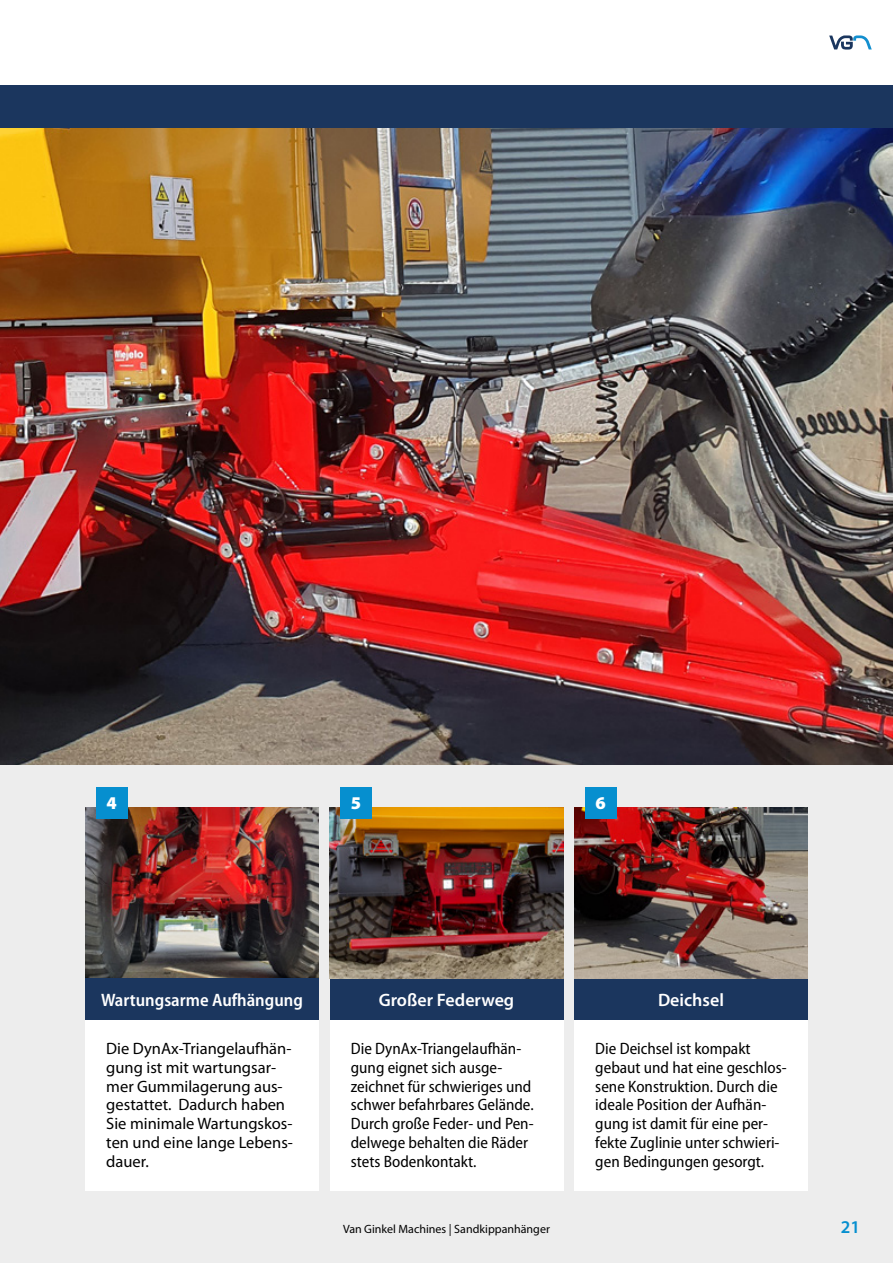
<style>
.page{position:relative;width:893px;height:1263px;background:#fff}
.page>*{position:absolute;margin:0;border:0;box-sizing:border-box;transform-origin:0 0}
.t1{font:600 semi-condensed 18px "Myriad Pro";color:#fff}
.t2{font:600 18px "Myriad Pro";color:#fff}
.t3{font:900 18px "Myriad Pro";color:#fff}
.t4{font:600 18px "Myriad Pro";color:#068fcf}
.t5{font:semi-condensed 16.5px/18.8px "Myriad Pro";color:#000}
.t6{font:16.5px/18.8px "Myriad Pro";color:#000}
.t7{font:12px "Myriad Pro";color:#000}
</style>
<div class="page">
<img style="left:0;top:128px;width:893px;height:637px">
<div style="left:0;top:85px;width:893px;height:43px;background:#1b365e"></div>
<div style="left:0;top:765px;width:893px;height:498px;background:#ededed"></div>
<img style="left:85px;top:808px;width:234px;height:170px">
<div style="left:96px;top:787px;width:32px;height:32px;background:#068fcf"></div>
<div style="left:85px;top:978px;width:234px;height:42px;background:#1b365e"></div>
<div style="left:330px;top:978px;width:233px;height:42px;background:#1b365e"></div>
<div style="left:574px;top:978px;width:234px;height:42px;background:#1b365e"></div>
<div style="left:85px;top:1020px;width:234px;height:171px;background:#fff"></div>
<div style="left:330px;top:1020px;width:233px;height:171px;background:#fff"></div>
<div style="left:574px;top:1020px;width:234px;height:171px;background:#fff"></div>
<img style="left:330px;top:808px;width:233px;height:170px">
<img style="left:574px;top:808px;width:234px;height:170px">
<div style="left:340px;top:787px;width:32px;height:32px;background:#068fcf"></div>
<div style="left:585px;top:787px;width:32px;height:32px;background:#068fcf"></div>
<svg style="left:829px;top:35px;width:43px;height:15px"></svg>
<p class="t3" style="left:106px;top:791px;width:12px">4</p>
<p class="t3" style="left:351px;top:791px;width:12px">5</p>
<p class="t3" style="left:595px;top:791px;width:12px">6</p>
<p class="t1" style="left:101px;top:989px;width:203px">Wartungsarme Aufhängung</p>
<p class="t2" style="left:379px;top:988px;width:137px">Großer Federweg</p>
<p class="t2" style="left:658px;top:988px;width:67px">Deichsel</p>
<p class="t6" style="left:106px;top:1039px;width:188px">Die DynAx-Triangelaufhän&shy;gung ist mit wartungsar&shy;mer Gummilagerung aus&shy;gestattet. Dadurch haben<br>Sie minimale Wartungskos&shy;ten und eine lange Lebens&shy;dauer.</p>
<p class="t5" style="left:351px;top:1039px;width:184px">Die DynAx-Triangelaufhän&shy;gung eignet sich ausge&shy;zeichnet für schwieriges und schwer befahrbares Gelände.<br>Durch große Feder- und Pen&shy;delwege behalten die Räder stets Bodenkontakt.</p>
<p class="t5" style="left:595px;top:1039px;width:193px">Die Deichsel ist kompakt gebaut und hat eine geschlos&shy;sene Konstruktion. Durch die ideale Position der Aufhän&shy;gung ist damit für eine per&shy;fekte Zuglinie unter schwieri&shy;gen Bedingungen gesorgt.</p>
<p class="t7" style="left:343px;top:1222px;width:208px">Van Ginkel Machines | Sandkippanhänger</p>
<p class="t4" style="left:841px;top:1216px;width:21px">21</p>
</div>
